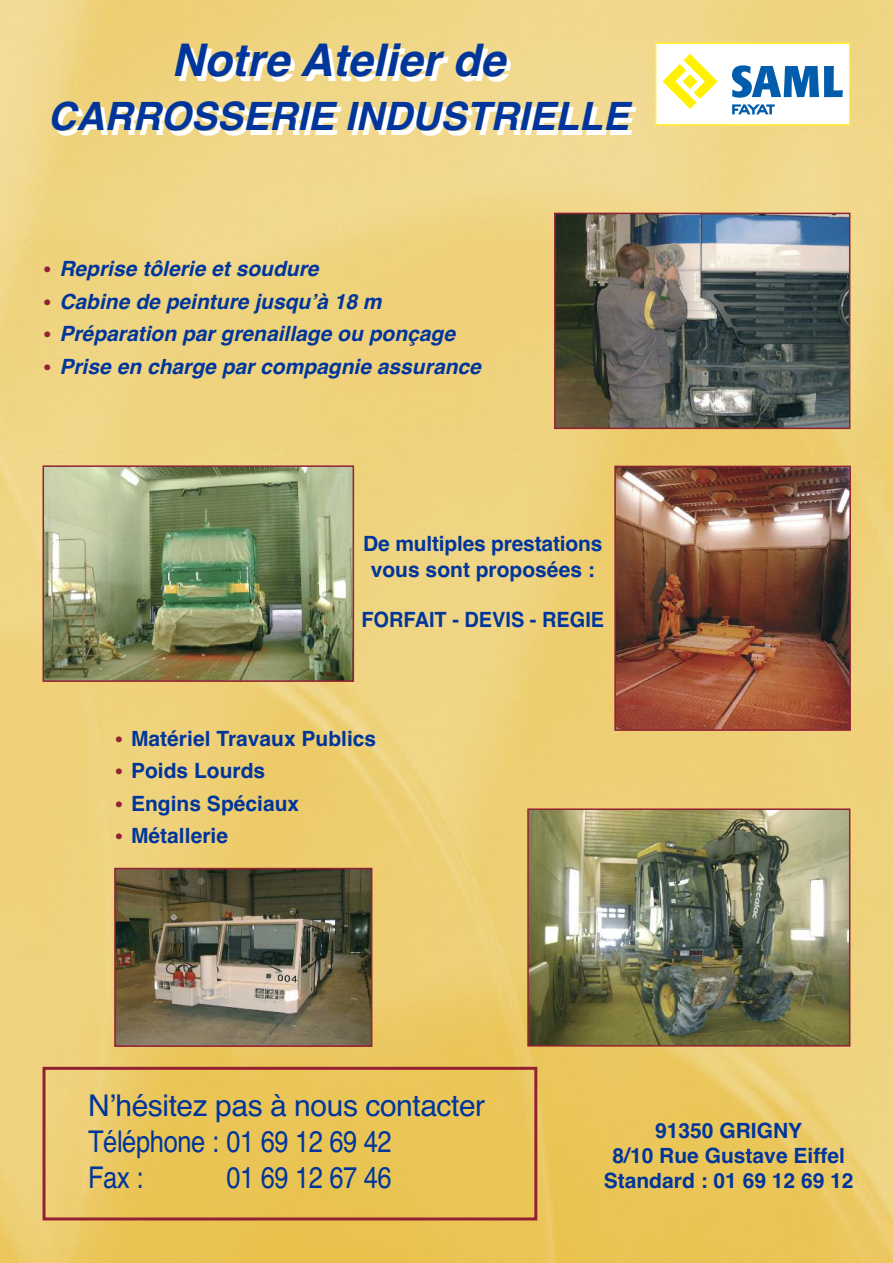
<style>
.page{position:relative;width:893px;height:1263px;background:#fff}
.page>*{position:absolute;margin:0;border:0;box-sizing:border-box;transform-origin:0 0}
.t1{font:italic 700 45px "Helvetica";color:#00369c}
.t2{font:italic 700 39px "Helvetica";color:#00369c}
.t3{font:30px/36px "Helvetica";letter-spacing:-.015em;color:#00369c}
.t4{font:30px "Helvetica";letter-spacing:-.015em;color:#00369c;scale:.85 1}
.t5{font:700 21px/25.2px "Helvetica";color:#00369c;text-align:center}
.t6{font:italic 700 21px "Helvetica";color:#00369c}
.t7{font:700 21px "Helvetica";color:#00369c;scale:.95 1}
.s1{font-weight:400;font-style:normal;font-size:27px;color:#922133}
.s2{font-weight:400;font-size:27px;color:#922133}
</style>
<div class="page">
<img style="left:0;top:0;width:893px;height:1263px">
<div style="left:43px;top:1067px;width:494px;height:153px;border:3px solid #922133"></div>
<div style="left:656px;top:44px;width:193px;height:80px;background:#fff"></div>
<svg style="left:662px;top:54px;width:56px;height:55px"></svg>
<svg style="left:732px;top:65px;width:111px;height:33px"></svg>
<svg style="left:732px;top:104px;width:43px;height:10px"></svg>
<div style="left:655px;top:43px;width:195px;height:83px;border:2px solid #fff12a"></div>
<img style="left:557px;top:216px;width:290px;height:210px">
<div style="left:554px;top:213px;width:296px;height:216px;border:2px solid #922133"></div>
<img style="left:617px;top:469px;width:231px;height:259px">
<div style="left:614px;top:466px;width:237px;height:265px;border:2px solid #922133"></div>
<img style="left:530px;top:811px;width:317px;height:232px">
<div style="left:527px;top:808px;width:323px;height:238px;border:2px solid #922133"></div>
<img style="left:46px;top:468px;width:305px;height:211px">
<div style="left:43px;top:465px;width:311px;height:217px;border:2px solid #922133"></div>
<img style="left:117px;top:871px;width:252px;height:173px">
<div style="left:114px;top:868px;width:258px;height:179px;border:2px solid #922133"></div>
<h1 class="t1" style="left:172px;top:34px;width:335px">Notre Atelier de</h1>
<h2 class="t2" style="left:48px;top:94px;width:582px">CARROSSERIE INDUSTRIELLE</h2>
<p class="t6" style="left:43px;top:257px;width:278px"><span class="s1">•</span> Reprise tôlerie et soudure</p>
<p class="t6" style="left:43px;top:289px;width:341px"><span class="s1">•</span> Cabine de peinture jusqu’à 18 m</p>
<p class="t6" style="left:43px;top:322px;width:414px"><span class="s1">•</span> Préparation par grenaillage ou ponçage</p>
<p class="t6" style="left:43px;top:354px;width:440px"><span class="s1">•</span> Prise en charge par compagnie assurance</p>
<p class="t5" style="left:363px;top:532px;width:241px">De multiples prestations vous sont proposées :</p>
<p class="t7" style="left:361px;top:607px;width:257px">FORFAIT - DEVIS - REGIE</p>
<p class="t5" style="left:114px;top:726px;width:264px"><span class="s2">•</span> Matériel Travaux Publics</p>
<p class="t5" style="left:114px;top:758px;width:153px"><span class="s2">•</span> Poids Lourds</p>
<p class="t5" style="left:114px;top:791px;width:187px"><span class="s2">•</span> Engins Spéciaux</p>
<p class="t5" style="left:114px;top:823px;width:115px"><span class="s2">•</span> Métallerie</p>
<h3 class="t3" style="left:88px;top:1088px;width:399px">N’hésitez pas à nous contacter<br>Téléphone : 01 69 12 69 42<br>Fax :</h3>
<h3 class="t4" style="left:226px;top:1160px;width:196px">01 69 12 67 46</h3>
<p class="t5" style="left:604px;top:1118px;width:251px">91350 GRIGNY<br>8/10 Rue Gustave Eiffel<br>Standard : 01 69 12 69 12</p>
</div>
